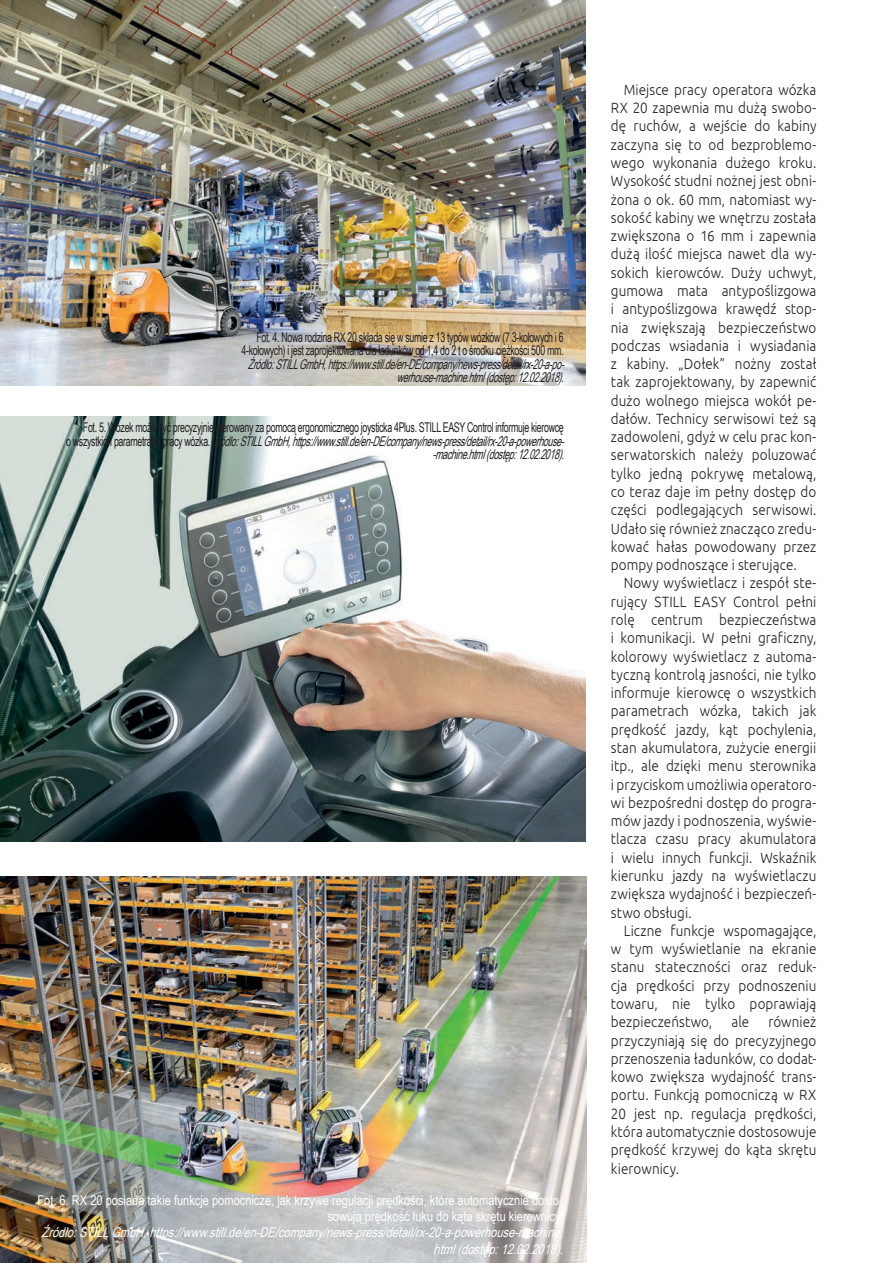
<style>
.page{position:relative;width:893px;height:1263px;background:#fff}
.page>*{position:absolute;margin:0;border:0;box-sizing:border-box;transform-origin:0 0}
.t1{font:300 14.85px/18.3px "Ubuntu";letter-spacing:.005em;color:#231f20;text-align:justify;scale:.91 1}
.t2{font:italic 13.5px/13.5px "Arial Narrow";color:#231f20;text-align:right;scale:.8 1}
.t3{font:13.5px/13.5px "Arial Narrow";letter-spacing:-.03em;color:#231f20;text-align:right;scale:.8 1}
.t4{font:13.5px/16.2px "Arial Narrow";color:#fff;text-align:right}
.t5{font:italic 13.5px/16.2px "Arial Narrow";color:#fff;text-align:right}
.s1{font-style:normal}
</style>
<div class="page">
<img style="left:0;top:876px;width:586px;height:387px">
<img style="left:0;top:0;width:585px;height:386px">
<img style="left:0;top:417px;width:585px;height:425px">
<p class="t3" style="left:242px;top:329px;width:404px">Fot. 4. Nowa rodzina RX 20 składa się w sumie z 13 typów wózków (7 3-kołowych i 6<br>4-kołowych) i jest zaprojektowana dla ładunków od 1,4 do 2 t o środku ciężkości 500 mm.</p>
<p class="t2" style="left:248px;top:356px;width:402px">Źródło:STILLGmbH,https://www.still.de/en-DE/company/news-press/detail/rx-20-a-po&shy;werhouse-machine.html(dostęp:12.02.2018).</p>
<p class="t3" style="left:83px;top:420px;width:602px">Fot. 5. Wózek może być precyzyjnie sterowany za pomocą ergonomicznego joysticka 4Plus. STILL EASY Control informuje kierowcę</p>
<p class="t2" style="left:66px;top:434px;width:630px"><span class="s1">o w s z y s t k i c h p a r a m e t r a c h p r a c y w ó z k a .</span> Źródło:STILLGmbH,https://www.still.de/en-DE/company/news-press/detail/rx-20-a-powerhouse-</p>
<p class="t2" style="left:433px;top:447px;width:172px">-machine.html(dostęp:12.02.2018).</p>
<p class="t4" style="left:37px;top:1191px;width:527px">Fot. 6. RX 20 posiada takie funkcje pomocnicze, jak krzywe regulacji prędkości, które automatycznie dosto&shy;sowują prędkość łuku do kąta skrętu kierownicy.</p>
<p class="t5" style="left:42px;top:1224px;width:528px">Źródło:STILLGmbH,https://www.still.de/en-DE/company/news-press/detail/rx-20-a-powerhouse-machine. html(dostęp:12.02.2018).</p>
<p class="t1" style="left:611px;top:80px;width:227px;text-indent:13px">Miejsce pracy operatora wózka RX 20 zapewnia mu dużą swobo&shy;dę ruchów, a wejście do kabiny zaczyna się to od bezproblemo&shy;wego wykonania dużego kroku.<br>Wysokość studni nożnej jest obni&shy;żona o ok. 60 mm, natomiast wy&shy;sokość kabiny we wnętrzu została zwiększona o 16 mm i zapewnia dużą ilość miejsca nawet dla wy&shy;sokich kierowców. Duży uchwyt, gumowa mata antypoślizgowa i antypoślizgowa krawędź stop&shy;nia zwiększają bezpieczeństwo podczas wsiadania i wysiadania z kabiny. „Dołek” nożny został tak zaprojektowany, by zapewnić dużo wolnego miejsca wokół pe&shy;dałów. Technicy serwisowi też są zadowoleni, gdyż w celu prac kon&shy;serwatorskich należy poluzować tylko jedną pokrywę metalową, co teraz daje im pełny dostęp do części podlegających serwisowi.<br>Udało się również znacząco zredu&shy;kować hałas powodowany przez pompy podnoszące i sterujące.</p>
<p class="t1" style="left:611px;top:574px;width:227px;text-indent:13px">Nowy wyświetlacz i zespół ste&shy;rujący STILL EASY Control pełni rolę centrum bezpieczeństwa i komunikacji. W pełni graficzny, kolorowy wyświetlacz z automa&shy;tyczną kontrolą jasności, nie tylko informuje kierowcę o wszystkich parametrach wózka, takich jak prędkość jazdy, kąt pochylenia, stan akumulatora, zużycie energii itp., ale dzięki menu sterownika i przyciskom umożliwia operatoro&shy;wi bezpośredni dostęp do progra&shy;mów jazdy i podnoszenia, wyświe&shy;tlacza czasu pracy akumulatora i wielu innych funkcji. Wskaźnik kierunku jazdy na wyświetlaczu zwiększa wydajność i bezpieczeń&shy;stwo obsługi.</p>
<p class="t1" style="left:611px;top:921px;width:227px;text-indent:13px">Liczne funkcje wspomagające, w tym wyświetlanie na ekranie stanu stateczności oraz reduk&shy;cja prędkości przy podnoszeniu towaru, nie tylko poprawiają bezpieczeństwo,</p>
<p class="t1" style="left:731px;top:1012px;width:21px">ale</p>
<p class="t1" style="left:611px;top:1012px;width:227px;text-indent:157px">również przyczyniają się do precyzyjnego przenoszenia ładunków, co dodat&shy;kowo zwiększa wydajność trans&shy;portu. Funkcją pomocniczą w RX 20 jest np. regulacja prędkości, która automatycznie dostosowuje prędkość krzywej do kąta skrętu kierownicy.</p>
</div>
